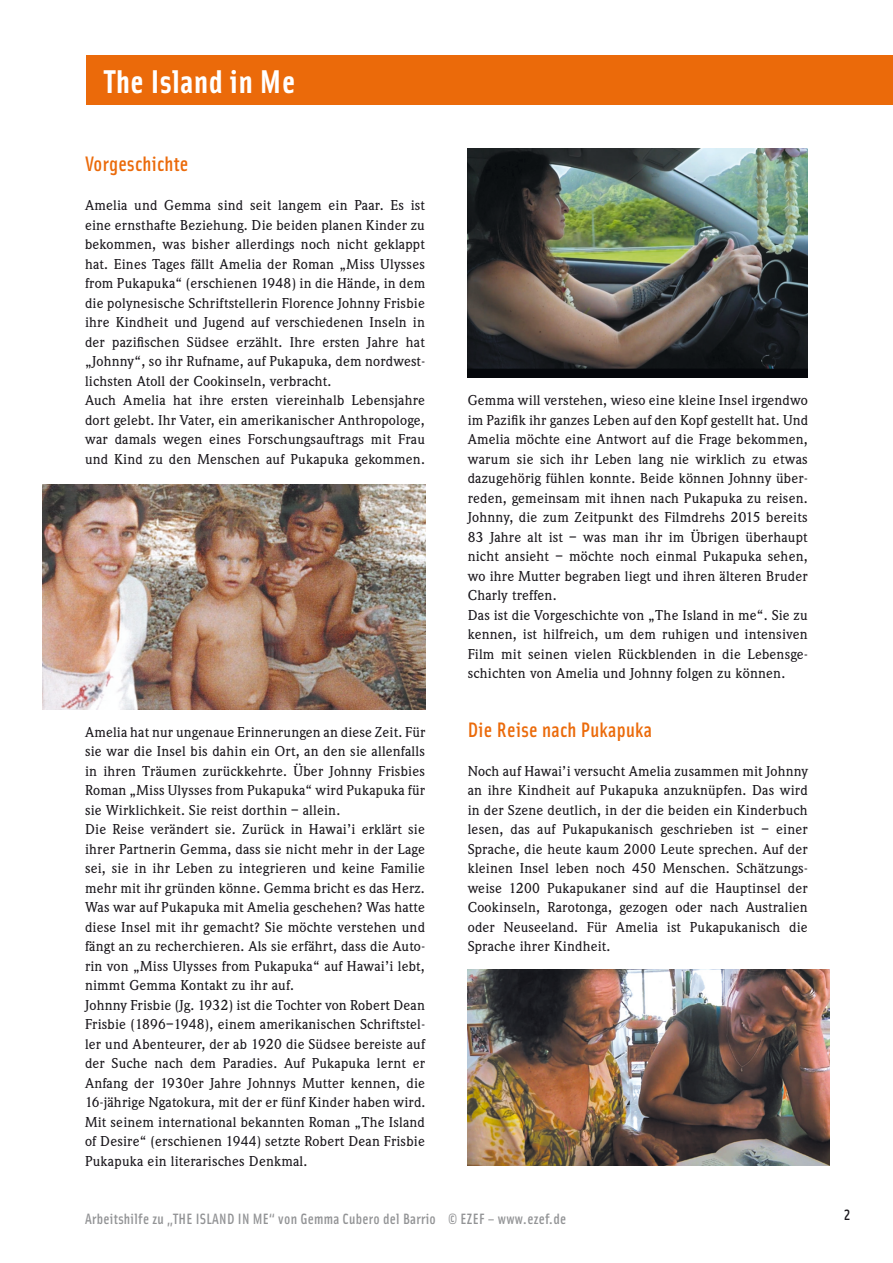
<style>
.page{position:relative;width:893px;height:1263px;background:#fff}
.page>*{position:absolute;margin:0;border:0;box-sizing:border-box;transform-origin:0 0}
.t1{font:33px "Solex Bold Lining";letter-spacing:.02em;color:#fff}
.t2{font:21px "Solex Medium Lining";letter-spacing:.015em;color:#eb6a0a}
.t3{font:500 15px/19.5px "Weidemann";letter-spacing:.015em;color:#1a171c}
.t4{font:15px "Solex Medium Lining";letter-spacing:.02em;color:#929395}
.t5{font:15px "Solex Medium Lining";color:#1a171c}
</style>
<div class="page">
<div style="left:86px;top:55px;width:806px;height:50px;background:#eb6a0a"></div>
<img style="left:468px;top:149px;width:340px;height:228px">
<img style="left:43px;top:485px;width:382px;height:225px">
<img style="left:468px;top:969px;width:361px;height:196px">
<h1 class="t1" style="left:104px;top:60px;width:192px">The Island in Me</h1>
<h2 class="t2" style="left:85px;top:150px;width:105px">Vorgeschichte</h2>
<p class="t3" style="left:85px;top:195px;width:342px">Amelia und Gemma sind seit langem ein Paar. Es ist eine ernsthafte Beziehung. Die beiden planen Kinder zu bekommen, was bisher allerdings noch nicht geklappt hat. Eines Tages fällt Amelia der Roman „Miss Ulysses from Pukapuka“ (erschienen 1948) in die Hände, in dem die polynesische Schriftstellerin Florence Johnny Frisbie ihre Kindheit und Jugend auf verschiedenen Inseln in der pazifischen Südsee erzählt. Ihre ersten Jahre hat „Johnny“, so ihr Rufname, auf Pukapuka, dem nordwest&shy;lichsten Atoll der Cookinseln, verbracht.<br>Auch Amelia hat ihre ersten viereinhalb Lebensjahre dort gelebt. Ihr Vater, ein amerikanischer Anthropologe, war damals wegen eines Forschungsauftrags mit Frau und Kind zu den Menschen auf Pukapuka gekommen.</p>
<p class="t3" style="left:85px;top:722px;width:342px">Amelia hat nur ungenaue Erinnerungen an diese Zeit. Für sie war die Insel bis dahin ein Ort, an den sie allenfalls in ihren Träumen zurückkehrte. Über Johnny Frisbies Roman „Miss Ulysses from Pukapuka“ wird Pukapuka für sie Wirklichkeit. Sie reist dorthin – allein.<br>Die Reise verändert sie. Zurück in Hawai’i erklärt sie ihrer Partnerin Gemma, dass sie nicht mehr in der Lage sei, sie in ihr Leben zu integrieren und keine Familie mehr mit ihr gründen könne. Gemma bricht es das Herz.<br>Was war auf Pukapuka mit Amelia geschehen? Was hatte diese Insel mit ihr gemacht? Sie möchte verstehen und fängt an zu recherchieren. Als sie erfährt, dass die Auto&shy;rin von „Miss Ulysses from Pukapuka“ auf Hawai’i lebt, nimmt Gemma Kontakt zu ihr auf.<br>Johnny Frisbie (Jg. 1932) ist die Tochter von Robert Dean Frisbie (1896–1948), einem amerikanischen Schriftstel&shy;ler und Abenteurer, der ab 1920 die Südsee bereiste auf der Suche nach dem Paradies. Auf Pukapuka lernt er Anfang der 1930er Jahre Johnnys Mutter kennen, die 16-jährige Ngatokura, mit der er fünf Kinder haben wird.<br>Mit seinem international bekannten Roman „The Island of Desire“ (erschienen 1944) setzte Robert Dean Frisbie Pukapuka ein literarisches Denkmal.</p>
<p class="t3" style="left:468px;top:390px;width:342px">Gemma will verstehen, wieso eine kleine Insel irgendwo im Pazifik ihr ganzes Leben auf den Kopf gestellt hat. Und Amelia möchte eine Antwort auf die Frage bekommen, warum sie sich ihr Leben lang nie wirklich zu etwas dazugehörig fühlen konnte. Beide können Johnny über&shy;reden, gemeinsam mit ihnen nach Pukapuka zu reisen.<br>Johnny, die zum Zeitpunkt des Filmdrehs 2015 bereits 83 Jahre alt ist – was man ihr im Übrigen überhaupt nicht ansieht – möchte noch einmal Pukapuka sehen, wo ihre Mutter begraben liegt und ihren älteren Bruder Charly treffen.<br>Das ist die Vorgeschichte von „The Island in me“. Sie zu kennen, ist hilfreich, um dem ruhigen und intensiven Film mit seinen vielen Rückblenden in die Lebensge&shy;schichten von Amelia und Johnny folgen zu können.</p>
<h2 class="t2" style="left:468px;top:716px;width:186px">Die Reise nach Pukapuka</h2>
<p class="t3" style="left:468px;top:761px;width:342px;text-align:justify">Noch auf Hawai’i versucht Amelia zusammen mit Johnny an ihre Kindheit auf Pukapuka anzuknüpfen. Das wird in der Szene deutlich, in der die beiden ein Kinderbuch lesen, das auf Pukapukanisch geschrieben ist – einer Sprache, die heute kaum 2000 Leute sprechen. Auf der kleinen Insel leben noch 450 Menschen. Schätzungs&shy;weise 1200 Pukapukaner sind auf die Hauptinsel der Cookinseln, Rarotonga, gezogen oder nach Australien oder Neuseeland. Für Amelia ist Pukapukanisch die Sprache ihrer Kindheit.</p>
<p class="t4" style="left:85px;top:1209px;width:483px">Arbeitshilfe zu „The Island i n Me“ von Gemma Cubero del Barrio © EZEF – www.ezef.de</p>
<p class="t5" style="left:844px;top:1205px;width:8px">2</p>
</div>
